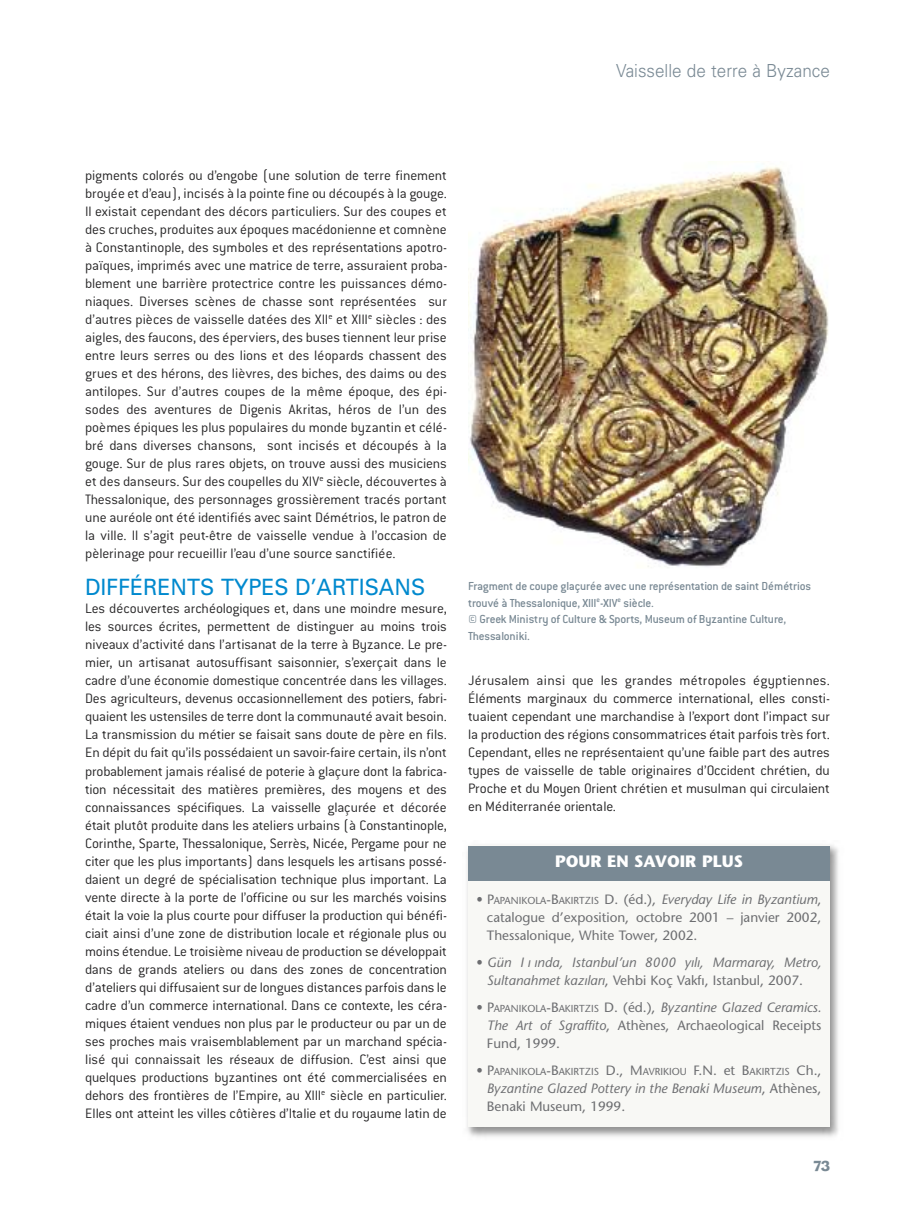
<style>
.page{position:relative;width:915px;height:1212px;background:#fff}
.page>*{position:absolute;margin:0;border:0;box-sizing:border-box;transform-origin:0 0}
.t1{font:22.5px "Univers";color:#0089ce;scale:.95 1}
.t2{font:300 18px "Univers";color:#798994;scale:.95 1}
.t3{font:700 16.5px "Stone Sans";color:#fff}
.t4{font:300 15px/18px "Conduit ITC";letter-spacing:-.005em;color:#272627;text-align:justify}
.t5{font:15px "Eagle";color:#798994}
.t6{font:13.5px/18px "Stone Sans";color:#6d6e71;text-align:justify;scale:.95 1}
.t7{font:italic 13.5px/18px "Stone Sans";color:#6d6e71}
.t8{font:500 12.75px/16.5px "Conduit ITC";letter-spacing:-.015em;color:#798994}
.t9{font:10.2px "Stone Sans";color:#6d6e71}
.s1{font-size:10.2px}
.s2{font-style:italic}
.s3{font-style:normal}
.s4{font-size:13.5px}
</style>
<div class="page">
<img style="left:467px;top:845px;width:371px;height:292px">
<div style="left:468px;top:846px;width:361px;height:281px;background:#f8f8f5"></div>
<div style="left:468px;top:846px;width:361px;height:34px;background:#798994"></div>
<img style="left:468px;top:166px;width:361px;height:401px">
<p class="t2" style="left:616px;top:64px;width:226px">Vaisselle de terre à Byzance</p>
<p class="t4" style="left:85px;top:167px;width:363px">pigments colorés ou d’engobe (une solution de terre finement broyée et d’eau), incisés à la pointe fine ou découpés à la gouge.<br>Il existait cependant des décors particuliers. Sur des coupes et des cruches, produites aux époques macédonienne et comnène à Constantinople, des symboles et des représentations apotro&shy;païques, imprimés avec une matrice de terre, assuraient proba&shy;blement une barrière protectrice contre les puissances démo&shy;niaques. Diverses scènes de chasse sont représentées sur d’autres pièces de vaisselle datées des XII<sup>e</sup> et XIII<sup>e</sup> siècles : des aigles, des faucons, des éperviers, des buses tiennent leur prise entre leurs serres ou des lions et des léopards chassent des grues et des hérons, des lièvres, des biches, des daims ou des antilopes. Sur d’autres coupes de la même époque, des épi&shy;sodes des aventures de Digenis Akritas, héros de l’un des poèmes épiques les plus populaires du monde byzantin et célé&shy;bré dans diverses chansons, sont incisés et découpés à la gouge. Sur de plus rares objets, on trouve aussi des musiciens et des danseurs. Sur des coupelles du XIV<sup>e</sup> siècle, découvertes à Thessalonique, des personnages grossièrement tracés portant une auréole ont été identifiés avec saint Démétrios, le patron de la ville. Il s’agit peut-être de vaisselle vendue à l’occasion de pèlerinage pour recueillir l’eau d’une source sanctifiée.</p>
<h1 class="t1" style="left:85px;top:579px;width:359px">DIFFÉRENTS TYPES D’ARTISANS</h1>
<p class="t4" style="left:85px;top:601px;width:363px">Les découvertes archéologiques et, dans une moindre mesure, les sources écrites, permettent de distinguer au moins trois niveaux d’activité dans l’artisanat de la terre à Byzance. Le pre&shy;mier, un artisanat autosuffisant saisonnier, s’exerçait dans le cadre d’une économie domestique concentrée dans les villages.<br>Des agriculteurs, devenus occasionnellement des potiers, fabri&shy;quaient les ustensiles de terre dont la communauté avait besoin.<br>La transmission du métier se faisait sans doute de père en fils.<br>En dépit du fait qu’ils possédaient un savoir-faire certain, ils n’ont probablement jamais réalisé de poterie à glaçure dont la fabrica&shy;tion nécessitait des matières premières, des moyens et des connaissances spécifiques. La vaisselle glaçurée et décorée était plutôt produite dans les ateliers urbains (à Constantinople, Corinthe, Sparte, Thessalonique, Serrès, Nicée, Pergame pour ne citer que les plus importants) dans lesquels les artisans possé&shy;daient un degré de spécialisation technique plus important. La vente directe à la porte de l’officine ou sur les marchés voisins était la voie la plus courte pour diffuser la production qui bénéfi&shy;ciait ainsi d’une zone de distribution locale et régionale plus ou moins étendue. Le troisième niveau de production se développait dans de grands ateliers ou dans des zones de concentration d’ateliers qui diffusaient sur de longues distances parfois dans le cadre d’un commerce international. Dans ce contexte, les céra&shy;miques étaient vendues non plus par le producteur ou par un de ses proches mais vraisemblablement par un marchand spécia&shy;lisé qui connaissait les réseaux de diffusion. C’est ainsi que quelques productions byzantines ont été commercialisées en dehors des frontières de l’Empire, au XIII<sup>e</sup> siècle en particulier.<br>Elles ont atteint les villes côtières d’Italie et du royaume latin de</p>
<p class="t8" style="left:468px;top:579px;width:344px">Fragment de coupe glaçurée avec une représentation de saint Démétrios trouvé à Thessalonique, XIII<sup>e</sup>-XIV<sup>e</sup> siècle.<br>© Greek Ministry of Culture &amp; Sports, Museum of Byzantine Culture, Thessaloniki.</p>
<p class="t4" style="left:468px;top:672px;width:363px">Jérusalem ainsi que les grandes métropoles égyptiennes.<br>Éléments marginaux du commerce international, elles consti&shy;tuaient cependant une marchandise à l’export dont l’impact sur la production des régions consommatrices était parfois très fort.<br>Cependant, elles ne représentaient qu’une faible part des autres types de vaisselle de table originaires d’Occident chrétien, du Proche et du Moyen Orient chrétien et musulman qui circulaient en Méditerranée orientale.</p>
<p class="t3" style="left:555px;top:855px;width:189px">POUR EN SAVOIR PLUS</p>
<p class="t6" style="left:486px;top:891px;width:353px;text-indent:-10px">• P<span class="s1">APANIKOLA</span>-B<span class="s1">AKIRTZIS</span> D. (éd.), <span class="s2">Everyday Life in Byzantium</span>, catalogue d’exposition, octobre 2001 – janvier 2002, Thessalonique, White Tower, 2002.</p>
<p class="t7" style="left:486px;top:954px;width:336px;text-indent:-10px"><span class="s3">•</span> Gün I ı ında, Istanbul’un 8000 yılı, Marmaray, Metro,<br>Sultanahmet kazıları<span class="s3">, Vehbi Koç Vakfı, Istanbul, 2007.</span></p>
<p class="t6" style="left:486px;top:999px;width:353px;text-indent:-10px">• P<span class="s1">APANIKOLA</span>-B<span class="s1">AKIRTZIS</span> D. (éd.), <span class="s2">Byzantine Glazed Ceramics.<br>The Art of Sgraffito</span>, Athènes, Archaeological Receipts Fund, 1999.</p>
<p class="t9" style="left:476px;top:1067px;width:346px"><span class="s4">• P</span>APANIKOLA<span class="s4">-B</span>AKIRTZIS <span class="s4">D., M</span>AVRIKIOU <span class="s4">F.N. et B</span>AKIRTZIS <span class="s4">Ch.,</span></p>
<p class="t7" style="left:486px;top:1080px;width:336px">Byzantine Glazed Pottery in the Benaki Museum<span class="s3">, Athènes,<br>Benaki Museum, 1999.</span></p>
<p class="t5" style="left:813px;top:1157px;width:17px">73</p>
</div>
